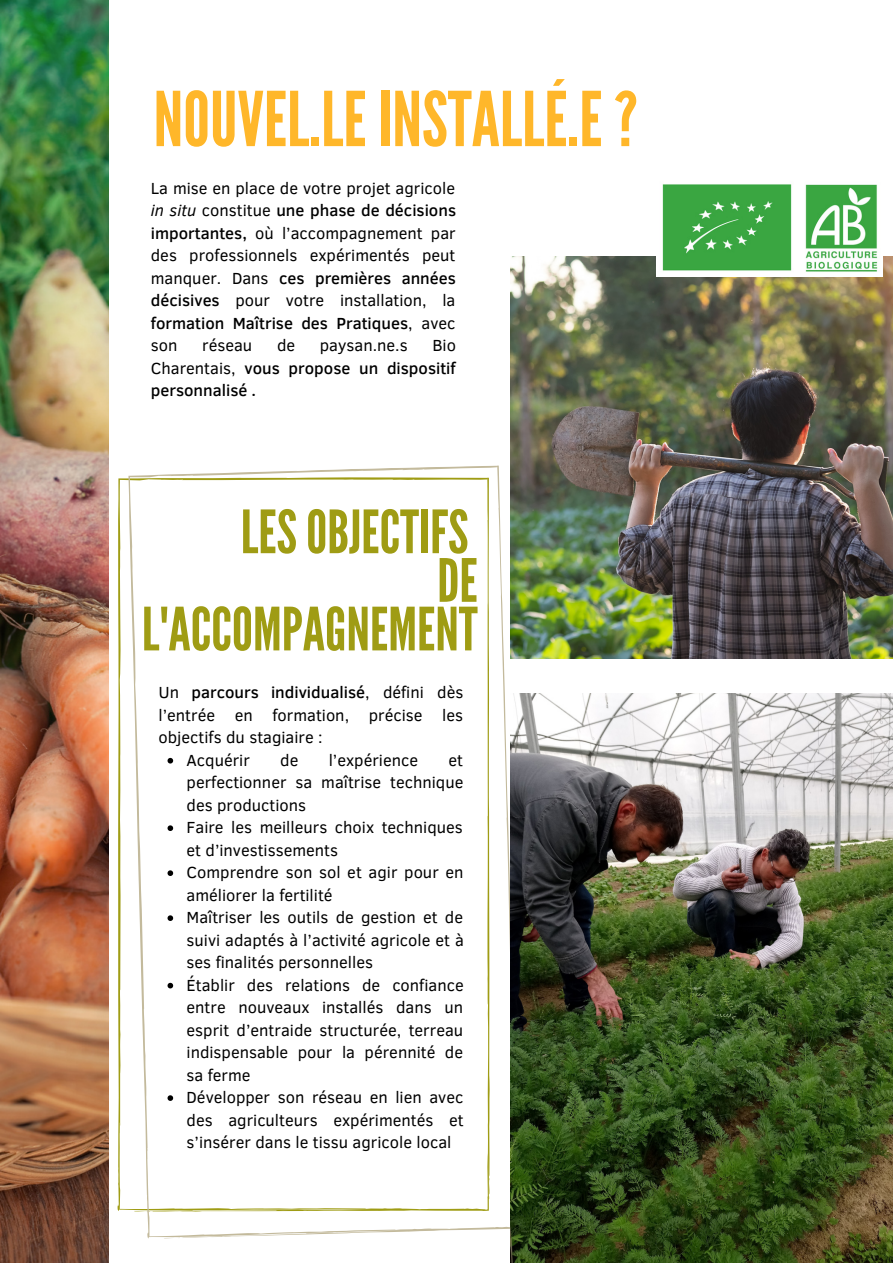
<style>
.page{position:relative;width:893px;height:1264px;background:#fff}
.page>*{position:absolute;margin:0;border:0;box-sizing:border-box;transform-origin:0 0}
.t1{font:75.3px "League Gothic";color:#ffb72a}
.t2{font:59.55px/48.6px "League Gothic";color:#9f9c14;text-align:right}
.t3{font:16.5px/22.5px "Clear Sans";color:#000;text-align:justify}
.t4{font:500 16.5px/22.5px "Clear Sans";color:#000;text-align:justify}
.s1{font-style:italic}
.s2{font-weight:500}
.s3{font-weight:400}
</style>
<div class="page">
<svg style="left:117px;top:478px;width:10px;height:733px"></svg>
<svg style="left:127px;top:465px;width:392px;height:774px"></svg>
<img style="left:510px;top:693px;width:382px;height:569px">
<img style="left:510px;top:257px;width:382px;height:401px">
<img style="left:0;top:0;width:108px;height:1262px">
<svg style="left:167px;top:758px;width:6px;height:5px"></svg>
<svg style="left:167px;top:825px;width:6px;height:6px"></svg>
<svg style="left:167px;top:870px;width:6px;height:6px"></svg>
<svg style="left:167px;top:915px;width:6px;height:6px"></svg>
<svg style="left:167px;top:982px;width:6px;height:6px"></svg>
<svg style="left:167px;top:1095px;width:6px;height:5px"></svg>
<img style="left:656px;top:184px;width:226px;height:92px">
<h1 class="t1" style="left:153px;top:76px;width:485px">NOUVEL.LE INSTALLÉ.E?</h1>
<p class="t3" style="left:151px;top:176px;width:307px">La mise en place de votre projet agricole <span class="s1">in situ</span> constitue <span class="s2">une phase de décisions importantes,</span> où l’accompagnement par des professionnels expérimentés peut manquer. Dans <span class="s2">ces premières années décisives</span> pour votre installation, la <span class="s2">formation Maîtrise des Pratiques</span>, avec son</p>
<p class="t3" style="left:202px;top:333px;width:52px">réseau</p>
<p class="t3" style="left:277px;top:333px;width:20px">de</p>
<p class="t3" style="left:320px;top:333px;width:89px">paysan.ne.s</p>
<p class="t4" style="left:151px;top:333px;width:307px;text-indent:281px"><span class="s3">Bio Charentais,</span> vous propose un dispositif personnalisé .</p>
<h2 class="t2" style="left:142px;top:509px;width:337px">LESOBJECTIFS<br>DE<br>L'ACCOMPAGNEMENT</h2>
<p class="t3" style="left:158px;top:680px;width:306px">Un <span class="s2">parcours individualisé</span>, défini dès l’entrée en formation, précise les objectifs du stagiaire :</p>
<p class="t3" style="left:186px;top:748px;width:65px">Acquérir</p>
<p class="t3" style="left:280px;top:748px;width:20px">de</p>
<p class="t3" style="left:329px;top:748px;width:91px">l’expérience</p>
<p class="t3" style="left:186px;top:748px;width:279px;text-align:left;text-indent:262px">et perfectionner sa maîtrise technique des productions<br>Faire les meilleurs choix techniques et d’investissements<br>Comprendre son sol et agir pour en améliorer la fertilité<br>Maîtriser les outils de gestion et de suivi adaptés à l’activité agricole et à ses finalités personnelles<br>Établir des relations de confiance entre nouveaux installés dans un esprit d’entraide structurée, terreau indispensable pour la pérennité de sa ferme<br>Développer son réseau en lien avec des agriculteurs expérimentés et s’insérer dans le tissu agricole local</p>
</div>
